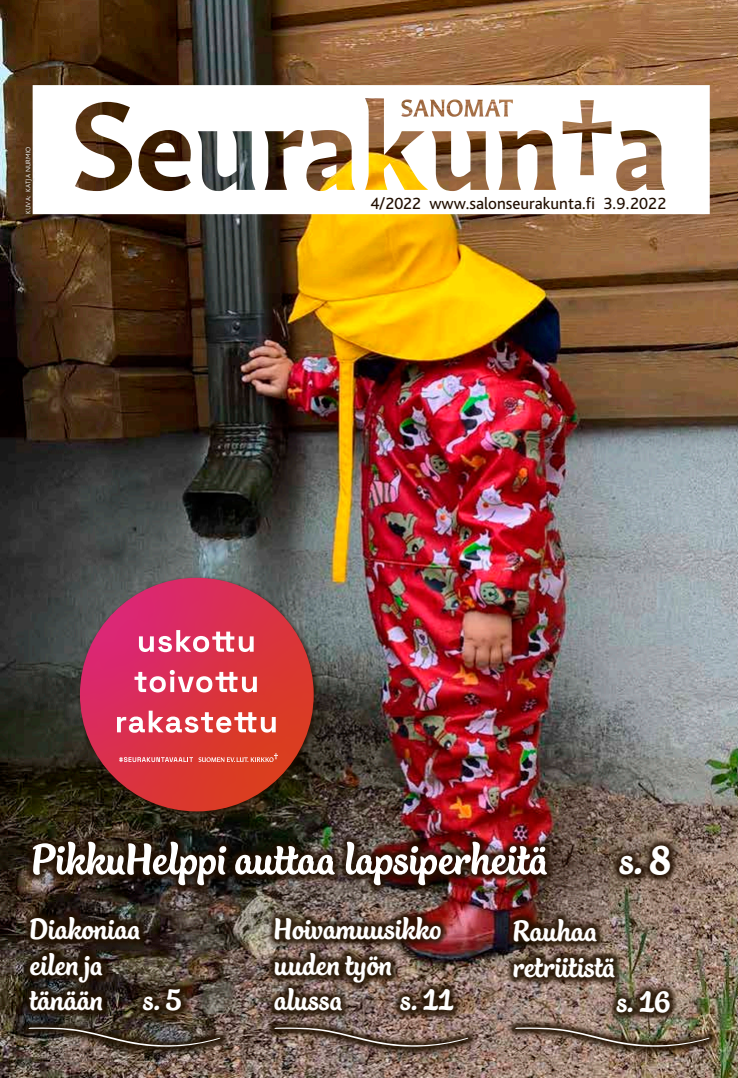
<style>
.page{position:relative;width:738px;height:1078px;background:#fff}
.page>*{position:absolute;margin:0;border:0;box-sizing:border-box;transform-origin:0 0}
.t1{font:52px "Bali Script";color:#fff}
.t2{font:48px "Bali Script";color:#fff}
.t3{font:35.4px/35.4px "Bali Script";color:#fff}
.t4{font:17px "Bliss";color:#200e00}
.t5{font:300 7px "Bliss";letter-spacing:.01em;color:#fff}
</style>
<div class="page">
<img style="left:0;top:0;width:737px;height:1077px">
<svg style="left:33px;top:85px;width:676px;height:129px"></svg>
<svg style="left:449px;top:102px;width:10px;height:12px"></svg>
<svg style="left:631px;top:164px;width:14px;height:14px"></svg>
<div style="left:504px;top:910px;width:173px;height:111px;background:#211100;opacity:.86"></div>
<div style="left:506px;top:1018px;width:211px;height:36px;background:#211100;opacity:.86"></div>
<img style="left:513px;top:1026px;width:196px;height:22px">
<div style="left:266px;top:908px;width:195px;height:110px;background:#211100;opacity:.86"></div>
<div style="left:265px;top:1018px;width:211px;height:36px;background:#211100;opacity:.86"></div>
<svg style="left:273px;top:1026px;width:195px;height:22px;background:#776257"></svg>
<div style="left:21px;top:908px;width:168px;height:111px;background:#211100;opacity:.86"></div>
<div style="left:20px;top:1018px;width:209px;height:36px;background:#211100;opacity:.86"></div>
<svg style="left:27px;top:1026px;width:194px;height:22px;background:#554b40"></svg>
<svg style="left:23px;top:144px;width:12px;height:72px"></svg>
<div style="left:24px;top:832px;width:654px;height:61px;background:#200e00;opacity:.86"></div>
<div style="left:77px;top:575px;width:242px;height:242px;background:#200e00;opacity:.75"></div>
<svg style="left:80px;top:577px;width:233px;height:234px;background:#d93247"></svg>
<svg style="left:139px;top:630px;width:114px;height:22px"></svg>
<svg style="left:134px;top:669px;width:123px;height:23px"></svg>
<svg style="left:117px;top:710px;width:158px;height:22px"></svg>
<svg style="left:119px;top:753px;width:159px;height:8px"></svg>
<p class="t5" style="left:25px;top:214px;width:69px;rotate:-90deg">KUVA: KATJA NURMIO</p>
<p class="t4" style="left:370px;top:194px;width:297px">4/2022 www.salonseurakunta.fi 3.9.2022</p>
<h1 class="t1" style="left:32px;top:833px;width:517px">PikkuHelppi auttaa lapsiperheitä</h1>
<h2 class="t2" style="left:619px;top:836px;width:52px">s. 8</h2>
<p class="t3" style="left:30px;top:912px;width:154px">Diakoniaa eilen ja tänään s. 5</p>
<p class="t3" style="left:274px;top:912px;width:169px">Hoivamuusikko uuden työn alussa</p>
<p class="t3" style="left:400px;top:983px;width:54px">s. 11</p>
<p class="t3" style="left:512px;top:914px;width:104px">Rauhaa retriitistä</p>
<p class="t3" style="left:616px;top:984px;width:55px">s. 16</p>
</div>
